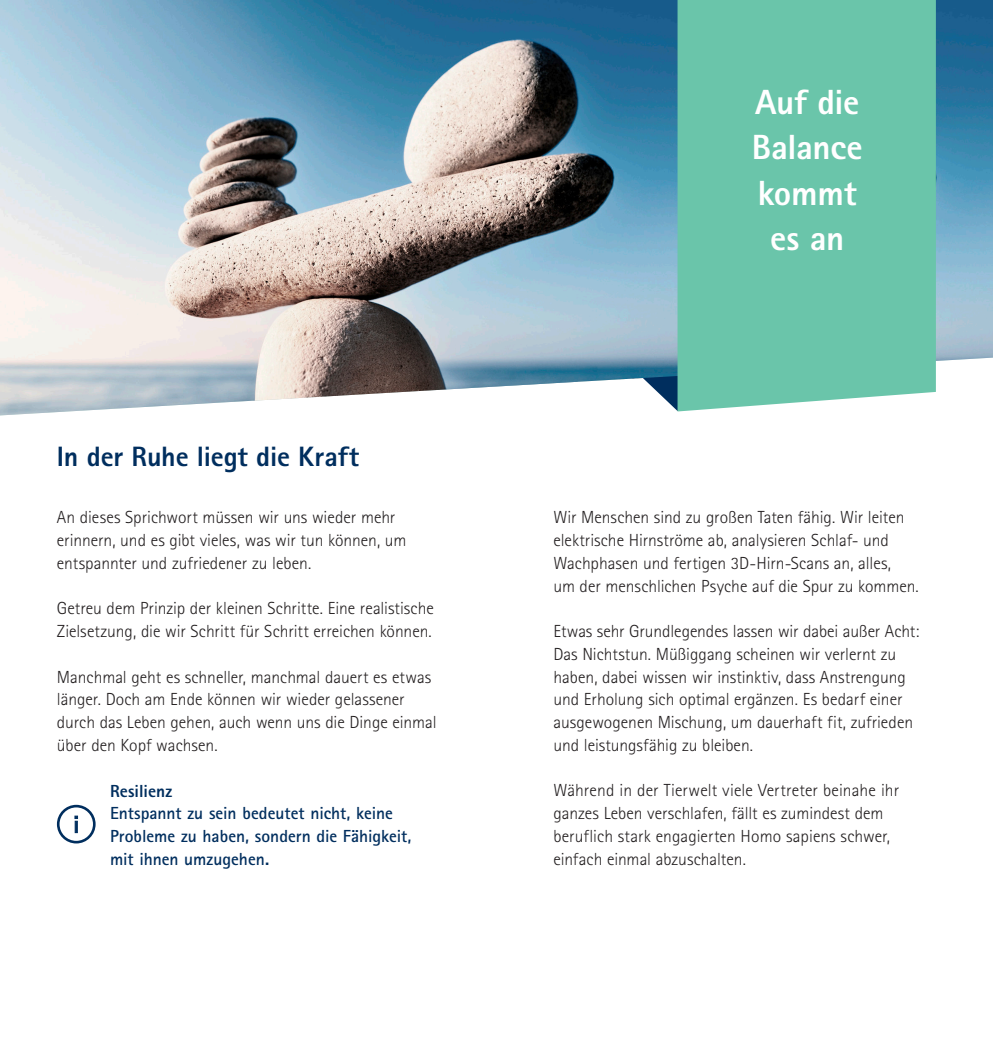
<style>
.page{position:relative;width:993px;height:1042px;background:#fff}
.page>*{position:absolute;margin:0;border:0;box-sizing:border-box;transform-origin:0 0}
.t1{font:800 35px/45.5px "Rotis Sans Serif Std";letter-spacing:-.01em;color:#fff;text-align:center}
.t2{font:800 28px "Rotis Sans Serif Std";letter-spacing:-.005em;color:#002e5e}
.t3{font:300 17.5px/22.8px "Rotis Sans Serif Std";color:#231f20}
.t4{font:700 17.5px/22.8px "Rotis Sans Serif Std";letter-spacing:-.005em;color:#002e5e}
.t5{font:800 17.5px "Rotis Sans Serif Std";letter-spacing:.005em;color:#002e5e}
</style>
<div class="page">
<img style="left:935px;top:0;width:57px;height:392px">
<img style="left:0;top:0;width:683px;height:415px">
<div style="left:677px;top:0;width:258px;height:411px;background:#6ac5aa"></div>
<div style="left:57px;top:805px;width:39px;height:38px;border:3px solid #002e5e;border-radius:50%"></div>
<svg style="left:75px;top:816px;width:3px;height:17px"></svg>
<h2 class="t2" style="left:57px;top:439px;width:303px">In der Ruhe liegt die Kraft</h2>
<p class="t3" style="left:57px;top:506px;width:351px">An dieses Sprichwort müssen wir uns wieder mehr erinnern, und es gibt vieles, was wir tun können, um entspannter und zufriedener zu leben.</p>
<p class="t3" style="left:57px;top:597px;width:378px">Getreu dem Prinzip der kleinen Schritte. Eine realistische<br>Zielsetzung, die wir Schritt für Schritt erreichen können.</p>
<p class="t3" style="left:57px;top:666px;width:381px">Manchmal geht es schneller, manchmal dauert es etwas länger. Doch am Ende können wir wieder gelassener durch das Leben gehen, auch wenn uns die Dinge einmal über den Kopf wachsen.</p>
<p class="t5" style="left:110px;top:779px;width:64px">Resilienz</p>
<p class="t4" style="left:110px;top:802px;width:303px">Entspannt zu sein bedeutet nicht, keine<br>Probleme zu haben, sondern die Fähigkeit, mit ihnen umzugehen.</p>
<h1 class="t1" style="left:751px;top:79px;width:112px">Auf die<br>Balance kommt es an</h1>
<p class="t3" style="left:553px;top:506px;width:367px">Wir Menschen sind zu großen Taten fähig. Wir leiten elektrische Hirnströme ab, analysieren Schlaf- und Wachphasen und fertigen 3D-Hirn-Scans an, alles,<br>um der menschlichen Psyche auf die Spur zu kommen.</p>
<p class="t3" style="left:553px;top:620px;width:367px">Etwas sehr Grundlegendes lassen wir dabei außer Acht:<br>Das Nichtstun. Müßiggang scheinen wir verlernt zu haben, dabei wissen wir instinktiv, dass Anstrengung und Erholung sich optimal ergänzen. Es bedarf einer ausgewogenen Mischung, um dauerhaft fit, zufrieden und leistungsfähig zu bleiben.</p>
<p class="t3" style="left:553px;top:779px;width:347px">Während in der Tierwelt viele Vertreter beinahe ihr ganzes Leben verschlafen, fällt es zumindest dem beruflich stark engagierten Homo sapiens schwer, einfach einmal abzuschalten.</p>
</div>
